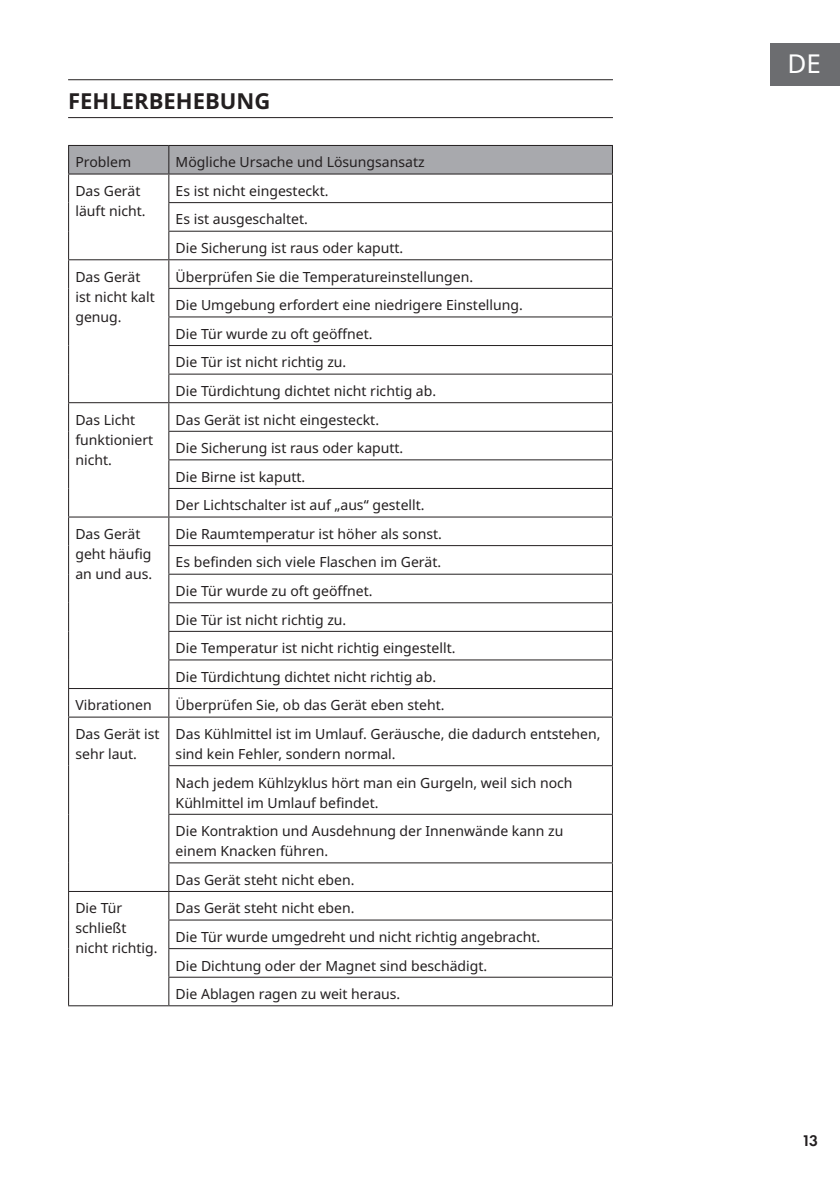
<style>
.page{position:relative;width:840px;height:1191px;background:#fff}
.page>*{position:absolute;margin:0;border:0;box-sizing:border-box;transform-origin:0 0}
.t1{font:26px "Noto Sans";color:#fff}
.t2{font:700 22px "Noto Sans";color:#231f20}
.t3{font:600 16px "Futura PTW08";color:#231f20}
.t4{font:14px/28.6px "Noto Sans";color:#231f20}
</style>
<div class="page">
<div style="left:770px;top:43px;width:69px;height:42px;background:#6c6d70"></div>
<hr style="left:68px;top:79px;width:544px;height:1px;background:#231f20">
<hr style="left:68px;top:117px;width:544px;height:1px;background:#231f20">
<svg style="left:68px;top:145px;width:544px;height:571px"></svg>
<hr style="left:68px;top:716px;width:101px;height:1px;background:#231f20">
<hr style="left:68px;top:717px;width:1px;height:48px;background:#231f20">
<hr style="left:169px;top:716px;width:443px;height:1px;background:#231f20">
<hr style="left:168px;top:717px;width:1px;height:48px;background:#231f20">
<hr style="left:611px;top:717px;width:1px;height:48px;background:#231f20">
<hr style="left:68px;top:765px;width:1px;height:49px;background:#231f20">
<hr style="left:168px;top:765px;width:444px;height:1px;background:#231f20">
<hr style="left:168px;top:766px;width:1px;height:47px;background:#231f20">
<hr style="left:611px;top:766px;width:1px;height:47px;background:#231f20">
<hr style="left:68px;top:814px;width:1px;height:49px;background:#231f20">
<hr style="left:168px;top:813px;width:444px;height:1px;background:#231f20">
<hr style="left:168px;top:814px;width:1px;height:48px;background:#231f20">
<hr style="left:611px;top:814px;width:1px;height:48px;background:#231f20">
<hr style="left:168px;top:862px;width:444px;height:1px;background:#231f20">
<hr style="left:68px;top:891px;width:101px;height:1px;background:#231f20">
<hr style="left:169px;top:891px;width:443px;height:1px;background:#231f20">
<hr style="left:168px;top:919px;width:444px;height:1px;background:#231f20">
<hr style="left:168px;top:948px;width:444px;height:1px;background:#231f20">
<svg style="left:68px;top:863px;width:1px;height:142px"></svg>
<hr style="left:168px;top:976px;width:444px;height:1px;background:#231f20">
<svg style="left:168px;top:863px;width:1px;height:142px"></svg>
<hr style="left:68px;top:1005px;width:101px;height:1px;background:#231f20">
<hr style="left:169px;top:1005px;width:443px;height:1px;background:#231f20">
<h2 class="t2" style="left:68px;top:85px;width:203px">FEHLERBEHEBUNG</h2>
<p class="t4" style="left:75px;top:148px;width:57px">Problem</p>
<p class="t4" style="left:175px;top:148px;width:250px">Mögliche Ursache und Lösungsansatz</p>
<p class="t4" style="left:75px;top:181px;width:72px;line-height:20px">Das Gerät läuft nicht.</p>
<p class="t4" style="left:175px;top:177px;width:229px">Es ist nicht eingesteckt.<br>Es ist ausgeschaltet.<br>Die Sicherung ist raus oder kaputt.</p>
<p class="t4" style="left:75px;top:267px;width:81px;line-height:20px">Das Gerät ist nicht kalt genug.</p>
<p class="t4" style="left:175px;top:262px;width:348px">Überprüfen Sie die Temperatureinstellungen.<br>Die Umgebung erfordert eine niedrigere Einstellung.<br>Die Tür wurde zu oft geöffnet.<br>Die Tür ist nicht richtig zu.<br>Die Türdichtung dichtet nicht richtig ab.</p>
<p class="t4" style="left:75px;top:410px;width:79px;line-height:20px">Das Licht funktioniert nicht.</p>
<p class="t4" style="left:175px;top:405px;width:250px">Das Gerät ist nicht eingesteckt.<br>Die Sicherung ist raus oder kaputt.<br>Die Birne ist kaputt.<br>Der Lichtschalter ist auf „aus“ gestellt.</p>
<p class="t4" style="left:75px;top:524px;width:78px;line-height:20px">Das Gerät geht häufig an und aus.</p>
<p class="t4" style="left:175px;top:520px;width:281px">Die Raumtemperatur ist höher als sonst.<br>Es befinden sich viele Flaschen im Gerät.<br>Die Tür wurde zu oft geöffnet.<br>Die Tür ist nicht richtig zu.<br>Die Temperatur ist nicht richtig eingestellt.<br>Die Türdichtung dichtet nicht richtig ab.</p>
<p class="t4" style="left:75px;top:691px;width:78px">Vibrationen</p>
<p class="t4" style="left:175px;top:691px;width:270px">Überprüfen Sie, ob das Gerät eben steht.</p>
<p class="t4" style="left:75px;top:724px;width:85px;line-height:20px">Das Gerät ist sehr laut.</p>
<p class="t4" style="left:175px;top:724px;width:426px;line-height:20px">Das Kühlmittel ist im Umlauf. Geräusche, die dadurch entstehen, sind kein Fehler, sondern normal.</p>
<p class="t4" style="left:175px;top:773px;width:398px;line-height:20px">Nach jedem Kühlzyklus hört man ein Gurgeln, weil sich noch<br>Kühlmittel im Umlauf befindet.</p>
<p class="t4" style="left:175px;top:821px;width:389px;line-height:20px">Die Kontraktion und Ausdehnung der Innenwände kann zu einem Knacken führen.</p>
<p class="t4" style="left:175px;top:865px;width:180px">Das Gerät steht nicht eben.</p>
<p class="t4" style="left:75px;top:898px;width:84px;line-height:20px">Die Tür schließt nicht richtig.</p>
<p class="t4" style="left:175px;top:894px;width:366px">Das Gerät steht nicht eben.<br>Die Tür wurde umgedreht und nicht richtig angebracht.<br>Die Dichtung oder der Magnet sind beschädigt.<br>Die Ablagen ragen zu weit heraus.</p>
<h1 class="t1" style="left:787px;top:45px;width:35px">DE</h1>
<p class="t3" style="left:801px;top:1130px;width:18px">13</p>
</div>
